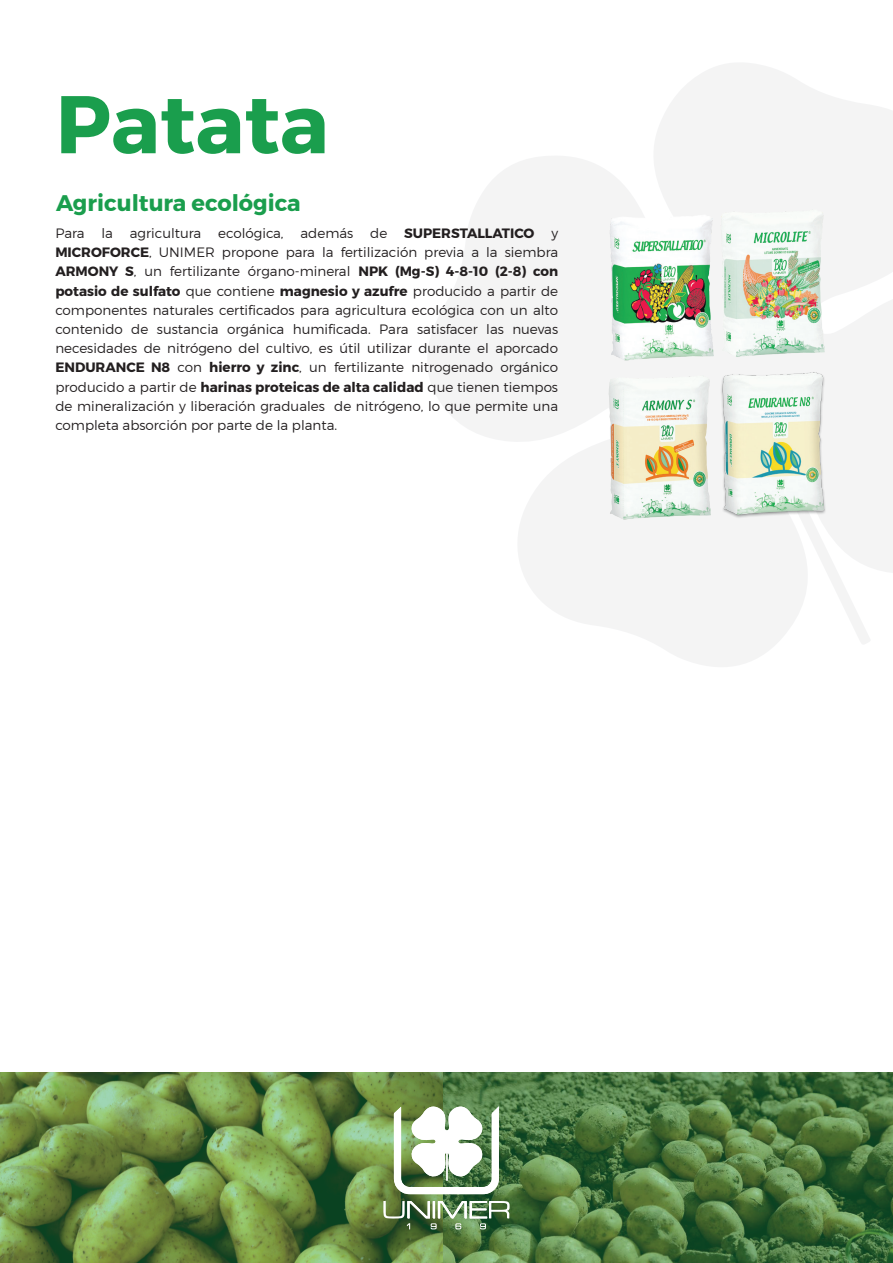
<style>
.page{position:relative;width:893px;height:1263px;background:#fff}
.page>*{position:absolute;margin:0;border:0;box-sizing:border-box;transform-origin:0 0}
.t1{font:700 81.6px "Montserrat";color:#1a9e4d}
.t2{font:700 22.5px "Montserrat";color:#1a9e4d}
.t3{font:300 13.5px/19.2px "Montserrat";color:#231f20;text-align:justify}
.s1{font-weight:700}
</style>
<div class="page">
<svg style="left:428px;top:63px;width:465px;height:604px;fill:#f4f4f4"></svg>
<svg style="left:0;top:1072px;width:893px;height:191px;background:#5c8243"></svg>
<svg style="left:394px;top:1106px;width:105px;height:88px"></svg>
<svg style="left:383px;top:1201px;width:127px;height:28px"></svg>
<img style="left:717px;top:193px;width:114px;height:190px">
<img style="left:603px;top:179px;width:116px;height:188px">
<img style="left:601px;top:340px;width:116px;height:187px">
<img style="left:718px;top:367px;width:111px;height:154px">
<h1 class="t1" style="left:56px;top:74px;width:275px">Patata</h1>
<h2 class="t2" style="left:56px;top:189px;width:246px">Agricultura ecológica</h2>
<p class="t3" style="left:55px;top:223px;width:504px">Para la agricultura ecológica, además de <span class="s1">SUPERSTALLATICO</span> y <span class="s1">MICROFORCE</span>, UNIMER propone para la fertilización previa a la siembra <span class="s1">ARMONY S</span>, un fertilizante órgano-mineral <span class="s1">NPK (Mg-S) 4-8-10 (2-8) con potasio de sulfato</span> que contiene <span class="s1">magnesio y azufre</span> producido a partir de componentes naturales certificados para agricultura ecológica con un alto contenido de sustancia orgánica humificada. Para satisfacer las nuevas necesidades de nitrógeno del cultivo, es útil utilizar durante el aporcado <span class="s1">ENDURANCE N8</span> con <span class="s1">hierro y zinc</span>, un fertilizante nitrogenado orgánico producido a partir de <span class="s1">harinas proteicas de alta calidad</span> que tienen tiempos de mineralización y liberación graduales de nitrógeno, lo que permite una completa absorción por parte de la planta.</p>
</div>
